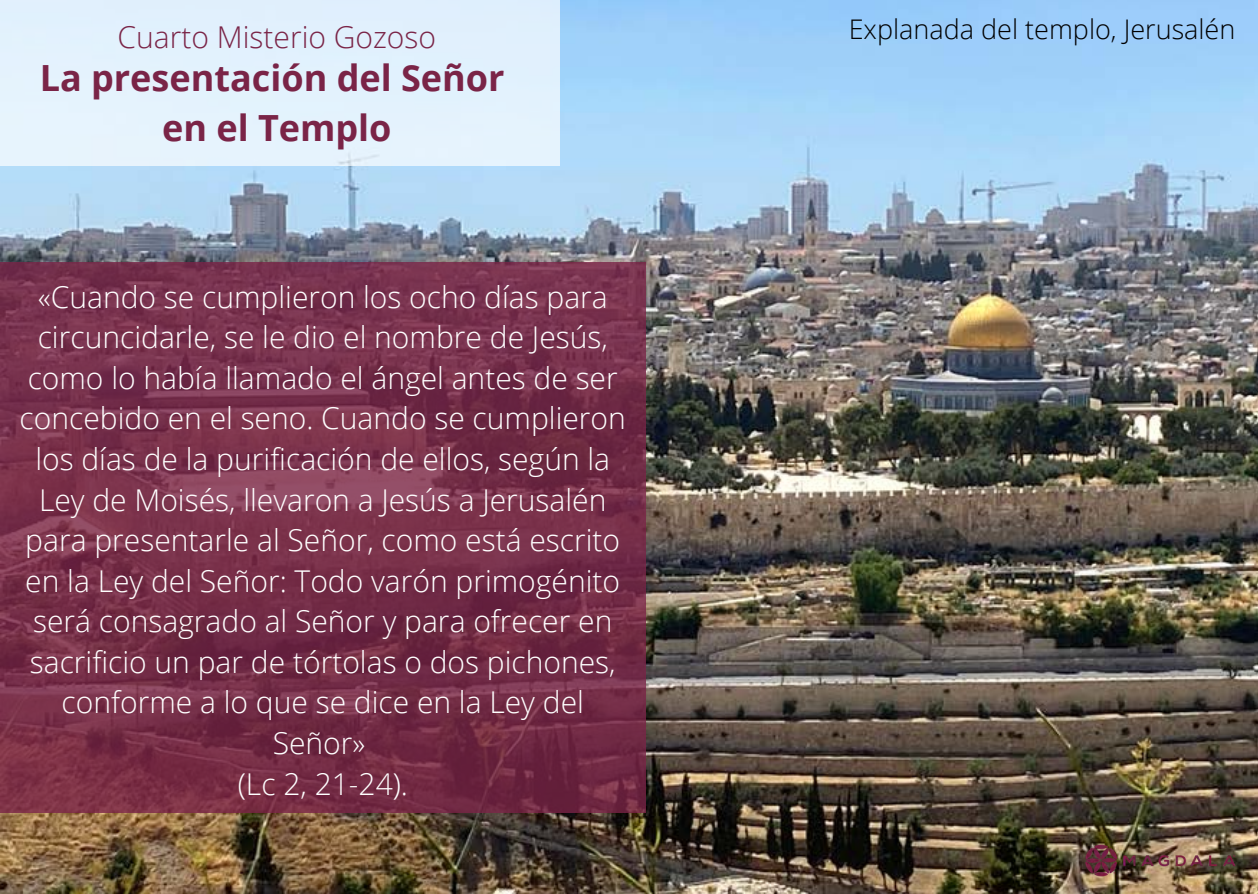
<style>
.page{position:relative;width:1258px;height:894px;background:#fff}
.page>*{position:absolute;margin:0;border:0;box-sizing:border-box;transform-origin:0 0}
.t1{font:700 36px/49.5px "Open Sans";color:#7a2447;text-align:center}
.t2{font:300 30px/40.5px "Open Sans";color:#fff;text-align:center}
.t3{font:300 30px "Open Sans";color:#7a2447}
.t4{font:300 27px "Open Sans";color:#000}
</style>
<div class="page">
<img style="left:0;top:0;width:1258px;height:893px">
<svg style="left:0;top:262px;width:646px;height:549px;background:#762f49"></svg>
<img style="left:1082px;top:805px;width:157px;height:88px">
<div style="left:0;top:0;width:559px;height:166px;background:#e3f2fd"></div>
<p class="t3" style="left:118px;top:16px;width:320px">Cuarto Misterio Gozoso</p>
<p class="t1" style="left:40px;top:52px;width:466px">La presentación del Señor en el Templo</p>
<p class="t2" style="left:20px;top:275px;width:608px">«Cuando se cumplieron los ocho días para circuncidarle, se le dio el nombre de Jesús, como lo había llamado el ángel antes de ser concebido en el seno. Cuando se cumplieron los días de la purificación de ellos, según la Ley de Moisés, llevaron a Jesús a Jerusalén para presentarle al Señor, como está escrito en la Ley del Señor: Todo varón primogénito será consagrado al Señor y para ofrecer en sacrificio un par de tórtolas o dos pichones, conforme a lo que se dice en la Ley del Señor»<br>(Lc 2, 21-24).</p>
<p class="t4" style="left:849px;top:10px;width:388px">Explanada del templo, Jerusalén</p>
</div>
